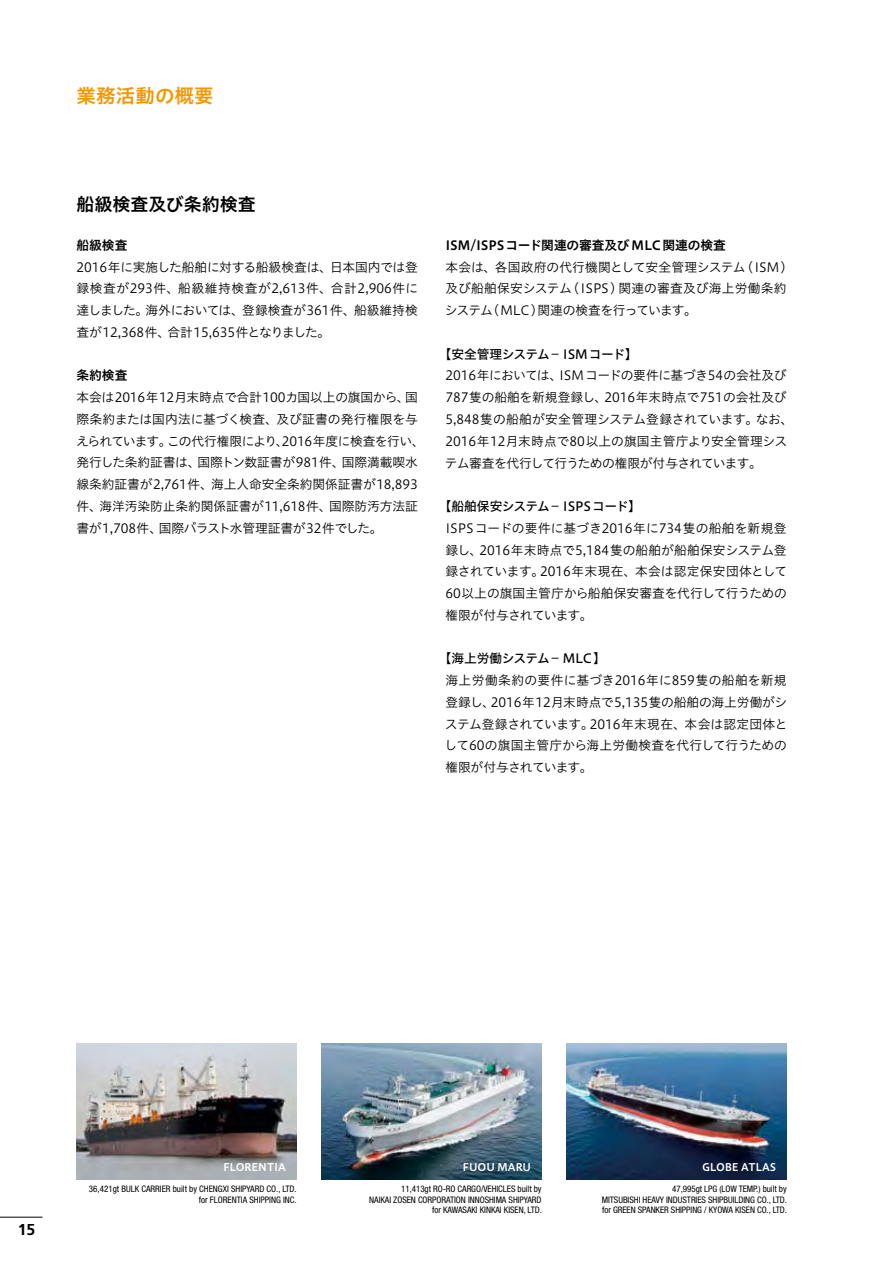
<style>
.page{position:relative;width:893px;height:1263px;background:#fff}
.page>*{position:absolute;margin:0;border:0;box-sizing:border-box;transform-origin:0 0}
.t1{font:19.5px "Hiragino UD Sans Std W6";letter-spacing:.01em;color:#f39700}
.t2{font:18px "Hiragino UD Sans Std W6";color:#000}
.t3{font:700 15.75px "Frutiger LT Std";color:#000}
.t4{font:12.75px/21.8px "Hiragino UD Sans Std W3";letter-spacing:-.005em;color:#000;text-align:justify}
.t5{font:12.75px "Hiragino UD Sans Std W5";letter-spacing:-.015em;color:#000}
.t6{font:12.75px "Hiragino UD Sans Std W6";letter-spacing:-.005em;color:#000}
.t7{font:10.5px "Hiragino UD Sans Std W6";letter-spacing:-.005em;color:#fff}
.t8{font:condensed 9px/10.5px "Helvetica Neue LT Std";letter-spacing:-.005em;color:#000;text-align:right}
</style>
<div class="page">
<img style="left:77px;top:1044px;width:219px;height:135px">
<img style="left:322px;top:1044px;width:220px;height:135px">
<img style="left:567px;top:1044px;width:220px;height:135px">
<hr style="left:0;top:1217px;width:43px;height:1px;background:#000">
<h1 class="t1" style="left:77px;top:81px;width:139px">業務活動の概要</h1>
<h2 class="t2" style="left:77px;top:190px;width:181px">船級検査及び条約検査</h2>
<p class="t6" style="left:77px;top:235px;width:52px">船級検査</p>
<p class="t4" style="left:77px;top:255px;width:343px">2016年に実施した船舶に対する船級検査は、日本国内では登録検査が293件、船級維持検査が2,613件、合計2,906件に達しました。海外においては、登録検査が361件、船級維持検査が12,368件、合計15,635件となりました。</p>
<p class="t6" style="left:77px;top:366px;width:52px">条約検査</p>
<p class="t4" style="left:76px;top:386px;width:350px;text-align:left">本会は2016年12月末時点で合計100カ国以上の旗国から、国際条約または国内法に基づく検査、及び証書の発行権限を与えられています。この代行権限により、2016年度に検査を行い、発行した条約証書は、国際トン数証書が981件、国際満載喫水線条約証書が2,761件、海上人命安全条約関係証書が18,893件、海洋汚染防止条約関係証書が11,618件、国際防汚方法証書が1,708件、国際バラスト水管理証書が32件でした。</p>
<p class="t6" style="left:445px;top:235px;width:282px">ISM/ISPSコード関連の審査及び MLC 関連の検査</p>
<p class="t4" style="left:445px;top:255px;width:350px;text-align:left">本会は、各国政府の代行機関として安全管理システム（ISM）及び船舶保安システム（ISPS）関連の審査及び海上労働条約システム（MLC）関連の検査を行っています。</p>
<p class="t5" style="left:439px;top:344px;width:200px">【安全管理システム－ISMコード】</p>
<p class="t4" style="left:445px;top:364px;width:350px;text-align:left">2016年においては、ISMコードの要件に基づき54の会社及び787隻の船舶を新規登録し、2016年末時点で751の会社及び5,848隻の船舶が安全管理システム登録されています。なお、2016年12月末時点で80以上の旗国主管庁より安全管理システム審査を代行して行うための権限が付与されています。</p>
<p class="t5" style="left:439px;top:496px;width:203px">【船舶保安システム－ISPSコード】</p>
<p class="t4" style="left:445px;top:516px;width:343px">ISPSコードの要件に基づき2016年に734隻の船舶を新規登録し、2016年末時点で5,184隻の船舶が船舶保安システム登録されています。2016年末現在、本会は認定保安団体として60以上の旗国主管庁から船舶保安審査を代行して行うための権限が付与されています。</p>
<p class="t5" style="left:439px;top:649px;width:169px">【海上労働システム－MLC】</p>
<p class="t4" style="left:445px;top:669px;width:344px">海上労働条約の要件に基づき2016年に859隻の船舶を新規登録し、2016年12月末時点で5,135隻の船舶の海上労働がシステム登録されています。2016年末現在、本会は認定団体として60の旗国主管庁から海上労働検査を代行して行うための権限が付与されています。</p>
<p class="t3" style="left:18px;top:1220px;width:19px">15</p>
<p class="t7" style="left:223px;top:1159px;width:64px">FLORENTIA</p>
<p class="t8" style="left:89px;top:1183px;width:209px">36,421gt BULK CARRIER built by CHENGXI SHIPYARD CO., LTD. for FLORENTIA SHIPPING INC.</p>
<p class="t8" style="left:369px;top:1183px;width:174px">11,413gt RO-RO CARGO/VEHICLES built by<br>NAIKAI ZOSEN CORPORATION INNOSHIMA SHIPYARD for KAWASAKI KINKAI KISEN, LTD.</p>
<p class="t7" style="left:463px;top:1159px;width:70px">FUOU MARU</p>
<p class="t7" style="left:702px;top:1159px;width:76px">GLOBE ATLAS</p>
<p class="t8" style="left:602px;top:1183px;width:187px;text-align:justify;text-indent:70px">47,995gt LPG (LOW TEMP.) built by MITSUBISHI HEAVY INDUSTRIES SHIPBUILDING CO., LTD. for GREEN SPANKER SHIPPING / KYOWA KISEN CO., LTD.</p>
</div>
